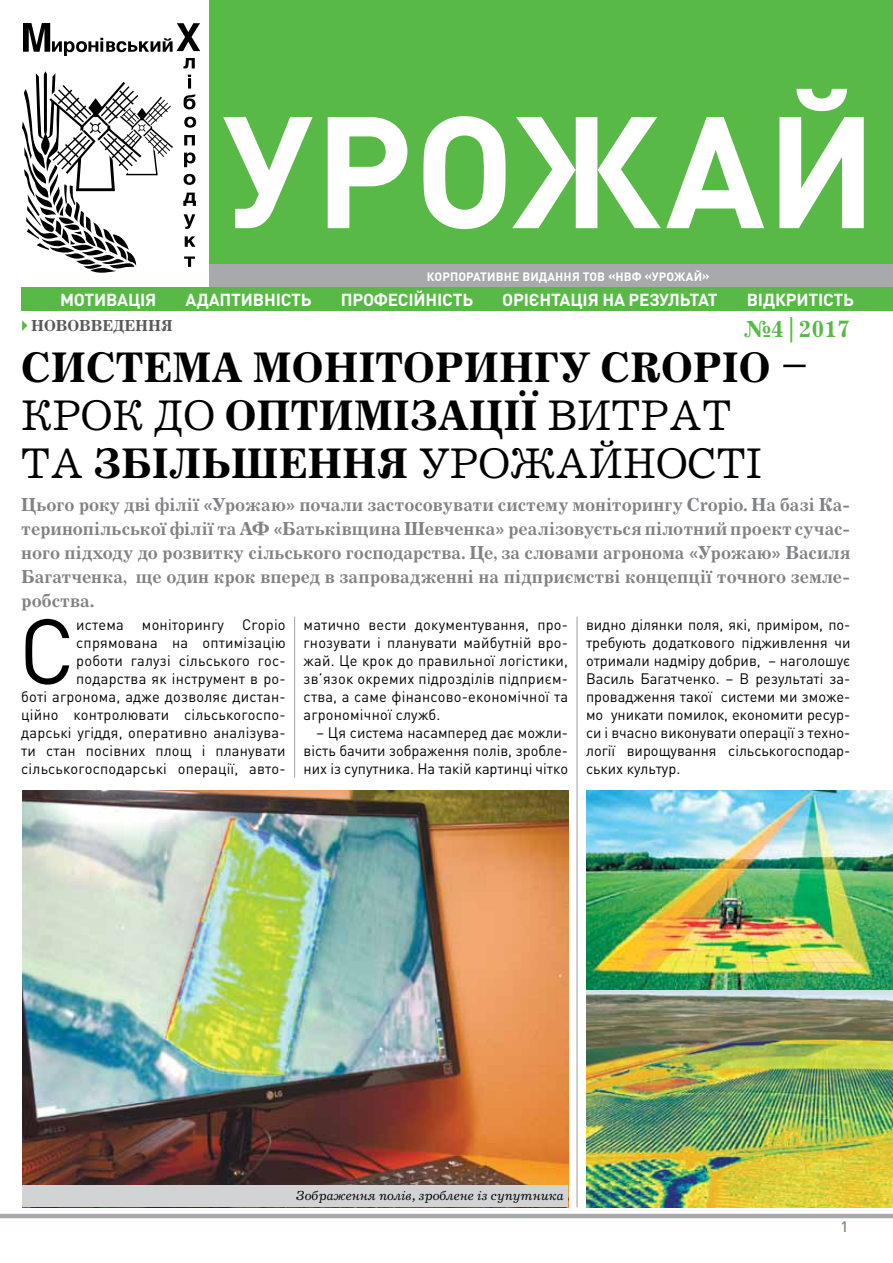
<style>
.page{position:relative;width:893px;height:1263px;background:#fff}
.page>*{position:absolute;margin:0;border:0;box-sizing:border-box;transform-origin:0 0}
.t1{font:90.9px "DIN Pro";color:#000}
.t2{font:700 44.25px/48px "Journal C";color:#000;scale:.95 1}
.t3{font:700 24px "Journal C";color:#58b947}
.t4{font:700 19.5px/24px "Journal C";letter-spacing:-.005em;color:#808285;text-align:justify;scale:.95 1}
.t5{font:700 17.25px "DIN Pro";letter-spacing:-.01em;color:#fff}
.t6{font:700 16.5px "Journal C";color:#58595b;scale:.95 1}
.t7{font:15px/18px "DIN Pro";letter-spacing:.015em;color:#000;text-align:justify}
.t8{font:500 15px "DIN Pro";color:#808285}
.t9{font:italic 13.5px "Journal C";color:#000}
.t10{font:700 12px "DIN Pro";letter-spacing:.01em;color:#fff}
.s1{font-weight:400}
</style>
<div class="page">
<svg style="left:22px;top:23px;width:178px;height:250px"></svg>
<hr style="left:0;top:1214px;width:893px;height:4px;background:#a7a9ac">
<div style="left:210px;top:0;width:683px;height:282px;background:#58b947"></div>
<svg style="left:223px;top:89px;width:641px;height:140px"></svg>
<div style="left:210px;top:264px;width:683px;height:23px;background:#a7a9ac"></div>
<hr style="left:576px;top:617px;width:2px;height:590px;background:#a7a9ac">
<hr style="left:294px;top:617px;width:1px;height:161px;background:#a7a9ac">
<svg style="left:22px;top:320px;width:5px;height:11px"></svg>
<img style="left:22px;top:790px;width:546px;height:395px">
<img style="left:586px;top:790px;width:307px;height:199px">
<img style="left:586px;top:991px;width:307px;height:216px">
<div style="left:21px;top:287px;width:872px;height:24px;background:#58b947"></div>
<div style="left:22px;top:1185px;width:546px;height:22px;background:#d1d3d4"></div>
<p class="t10" style="left:427px;top:267px;width:284px">Корпоративне видання тов «нвф «урожай»</p>
<p class="t5" style="left:60px;top:286px;width:98px">мотивація</p>
<p class="t5" style="left:186px;top:286px;width:128px">адаптивність</p>
<p class="t5" style="left:341px;top:286px;width:134px">професійність</p>
<p class="t5" style="left:502px;top:286px;width:217px">орієнтація на результат</p>
<p class="t5" style="left:747px;top:286px;width:109px">відкритість</p>
<p class="t6" style="left:31px;top:316px;width:151px">нововведення</p>
<h3 class="t3" style="left:743px;top:316px;width:109px">№4 | 2017</h3>
<h2 class="t2" style="left:21px;top:344px;width:830px">Система моніторингу Cropio <span class="s1">– крок до</span> оптимізації <span class="s1">витрат<br>та</span> збільшення <span class="s1">урожайності</span></h2>
<p class="t4" style="left:21px;top:492px;width:874px">Цього року дві філії «Урожаю» почали застосовувати систему моніторингу Cropio. На базі Ка&shy;теринопільської філії та АФ «Батьківщина Шевченка» реалізовується пілотний проект сучас&shy;ного підходу до розвитку сільського господарства. Це, за словами агронома «Урожаю» Василя Багатченка, ще один крок вперед в запровадженні на підприємстві концепції точного земле&shy;робства.</p>
<h1 class="t1" style="left:19px;top:589px;width:58px">С</h1>
<p class="t7" style="left:21px;top:615px;width:266px;text-align:right">истема моніторингу Cropio спрямована на оптимізацію<br>роботи галузі сільського гос&shy;подарства як інструмент в ро-<br>боті агронома, адже дозволяє дистан&shy;ційно контролювати сільськогоспо&shy;дарські угіддя, оперативно аналізува&shy;ти стан посівних площ і планувати сільськогосподарські операції, авто-</p>
<p class="t7" style="left:304px;top:615px;width:266px">матично вести документування, про&shy;гнозувати і планувати майбутній вро&shy;жай. Це крок до правильної логістики, зв’язок окремих підрозділів підприєм&shy;ства, а саме фінансово-економічної та агрономічної служб.</p>
<p class="t7" style="left:304px;top:723px;width:266px;text-indent:13px">– Ця система насамперед дає можли&shy;вість бачити зображення полів, зробле&shy;них із супутника. На такій картинці чітко</p>
<p class="t7" style="left:586px;top:615px;width:266px">видно ділянки поля, які, приміром, по&shy;требують додаткового підживлення чи отримали надміру добрив, – наголошує Василь Багатченко. – В результаті за&shy;провадження такої системи ми зможе&shy;мо уникати помилок, економити ресур&shy;си і вчасно виконувати операції з техно&shy;логії вирощування сільськогосподар&shy;ських культур.</p>
<p class="t9" style="left:296px;top:1188px;width:269px">Зображення полів, зроблене із супутника</p>
<p class="t8" style="left:840px;top:1216px;width:9px">1</p>
</div>
